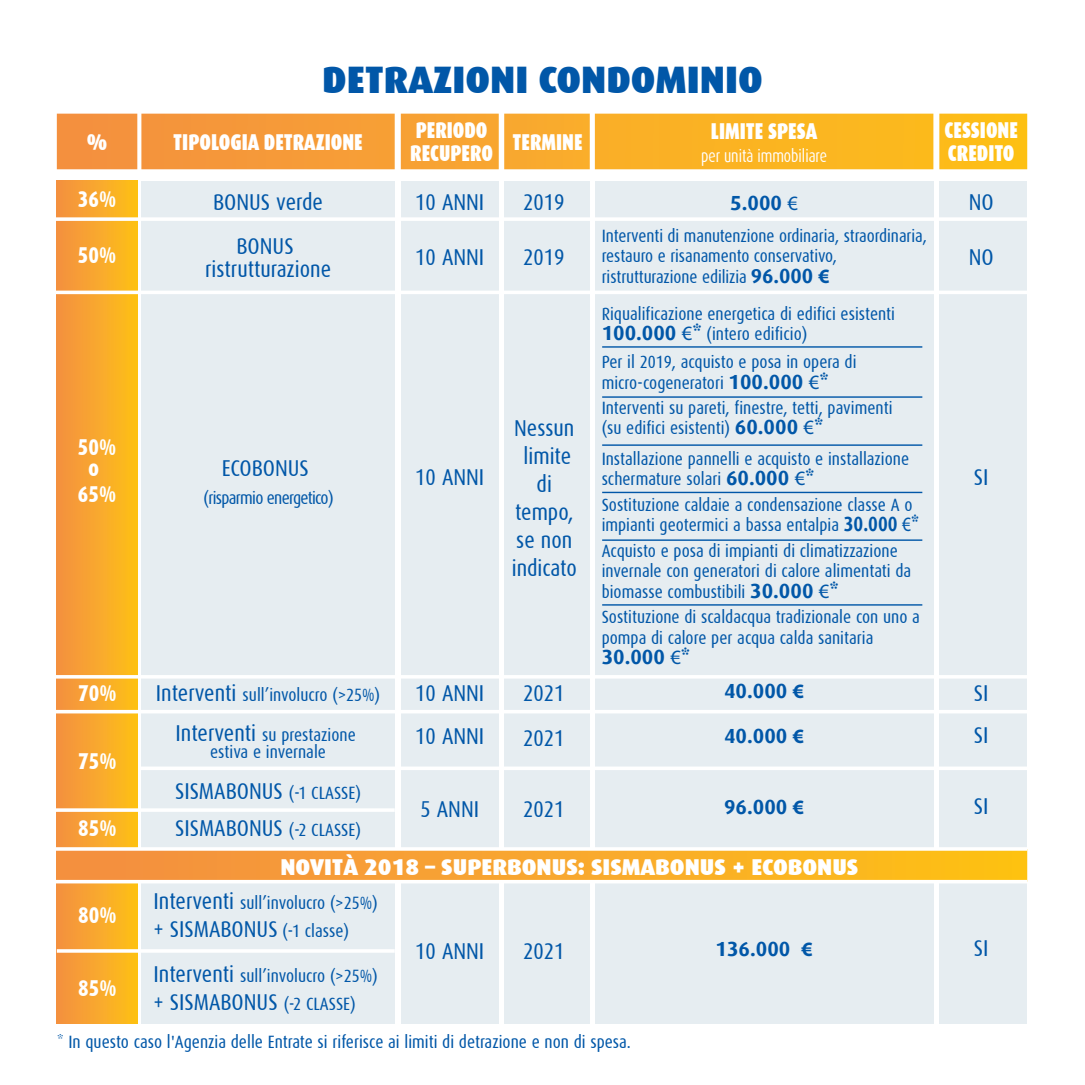
<style>
.page{position:relative;width:1085px;height:1085px;background:#fff}
.page>*{position:absolute;margin:0;border:0;box-sizing:border-box;transform-origin:0 0}
.t1{font:900 38.25px "Dax";color:#0157a8}
.t2{font:23px/28px "Dax Condensed";color:#0157a8}
.t3{font:900 23px/23px "Dax";color:#fff;scale:.78 1}
.t4{font:900 23px "Dax";color:#fff}
.t5{font:800 23px/20.5px "Dax Condensed";color:#fff;text-align:center}
.t6{font:700 20.5px "Dax";color:#0157a8}
.t7{font:17.75px/20.5px "Dax Condensed";color:#0157a8}
.t8{font:17.75px "Dax Condensed";letter-spacing:-.04em;color:#0157a8}
.t9{font:17.75px "Dax";color:#fff;scale:.78 1}
.s1{font-family:"Myriad Pro";font-weight:400}
.s2{font-family:"Dax";font-weight:700;font-size:20.5px}
.s3{font-family:"Myriad Pro";font-weight:700;font-size:20.5px}
.s4{font-size:23px}
.s5{font-size:17.75px}
.s6{font-family:"Myriad Pro";font-size:20.5px}
.s7{font-family:"Myriad Pro"}
</style>
<div class="page">
<div style="left:57px;top:114px;width:337px;height:55px;background:#f5973a"></div>
<div style="left:401px;top:114px;width:97px;height:55px;background:#f7a332"></div>
<div style="left:939px;top:114px;width:88px;height:55px;background:#fdbe16"></div>
<div style="left:57px;top:181px;width:80px;height:842px;background:linear-gradient(to right,#f49043,#fdc017)"></div>
<div style="left:141px;top:181px;width:253px;height:842px;background:#e6edf1"></div>
<div style="left:401px;top:181px;width:97px;height:842px;background:#e6edf1"></div>
<div style="left:939px;top:181px;width:88px;height:842px;background:#e6edf1"></div>
<div style="left:504px;top:181px;width:85px;height:842px;background:#e6edf1"></div>
<hr style="left:52px;top:808px;width:342px;height:3px;background:#fff">
<svg style="left:504px;top:114px;width:429px;height:55px;background:#fab326"></svg>
<div style="left:594px;top:181px;width:339px;height:842px;background:#e6edf1"></div>
<hr style="left:602px;top:346px;width:320px;height:1px;background:#0157a8">
<hr style="left:602px;top:396px;width:320px;height:1px;background:#0157a8">
<hr style="left:602px;top:444px;width:320px;height:2px;background:#0157a8">
<hr style="left:602px;top:491px;width:320px;height:2px;background:#0157a8">
<hr style="left:602px;top:539px;width:320px;height:1px;background:#0157a8">
<hr style="left:602px;top:604px;width:320px;height:1px;background:#0157a8">
<svg style="left:141px;top:766px;width:886px;height:4px;fill:#fff"></svg>
<hr style="left:57px;top:949px;width:337px;height:3px;background:#fff">
<svg style="left:57px;top:850px;width:970px;height:29px;background:#f8a931"></svg>
<hr style="left:52px;top:675px;width:975px;height:3px;background:#fff">
<svg style="left:56px;top:709px;width:971px;height:4px;fill:#fff"></svg>
<hr style="left:52px;top:847px;width:975px;height:3px;background:#fff">
<svg style="left:56px;top:879px;width:971px;height:4px;background:#fdeace"></svg>
<hr style="left:52px;top:217px;width:975px;height:4px;background:#fff">
<svg style="left:56px;top:290px;width:971px;height:4px;fill:#fff"></svg>
<h1 class="t1" style="left:322px;top:57px;width:442px">DETRAZIONI CONDOMINIO</h1>
<p class="t4" style="left:86px;top:128px;width:23px">%</p>
<p class="t3" style="left:173px;top:130px;width:244px">TIPOLOGIA DETRAZIONE</p>
<p class="t3" style="left:410px;top:119px;width:108px">PERIODO<br>RECUPERO</p>
<p class="t3" style="left:944px;top:119px;width:96px">CESSIONE<br>CREDITO</p>
<p class="t2" style="left:213px;top:189px;width:111px">BONUS verde</p>
<p class="t2" style="left:415px;top:189px;width:70px">10 ANNI</p>
<p class="t2" style="left:968px;top:189px;width:26px">NO</p>
<p class="t3" style="left:710px;top:120px;width:138px">LIMITE SPESA</p>
<p class="t9" style="left:701px;top:146px;width:163px">per unità immobiliare</p>
<p class="t6" style="left:730px;top:192px;width:69px">5.000 <span class="s1">€</span></p>
<p class="t7" style="left:601px;top:225px;width:326px">Interventi di manutenzione ordinaria, straordinaria, restauro e risanamento conservativo, ristrutturazione edilizia <span class="s2">96.000</span> <span class="s3">€</span></p>
<p class="t3" style="left:512px;top:130px;width:91px">TERMINE</p>
<p class="t5" style="left:78px;top:189px;width:40px">36%</p>
<p class="t2" style="left:523px;top:189px;width:43px">2019</p>
<p class="t2" style="left:523px;top:244px;width:43px">2019</p>
<p class="t2" style="left:205px;top:235px;width:127px;line-height:23px;text-align:center">BONUS ristrutturazione</p>
<p class="t5" style="left:78px;top:245px;width:40px">50%</p>
<p class="t2" style="left:415px;top:244px;width:70px">10 ANNI</p>
<p class="t2" style="left:968px;top:244px;width:26px">NO</p>
<p class="t5" style="left:78px;top:437px;width:40px">50% o</p>
<p class="t5" style="left:78px;top:484px;width:40px">65%</p>
<p class="t5" style="left:78px;top:682px;width:40px">70%</p>
<p class="t5" style="left:78px;top:751px;width:40px">75%</p>
<p class="t5" style="left:78px;top:817px;width:40px">85%</p>
<p class="t2" style="left:222px;top:454px;width:88px">ECOBONUS</p>
<p class="t8" style="left:203px;top:488px;width:131px">(risparmio energetico)</p>
<p class="t7" style="left:156px;top:684px;width:226px"><span class="s4">Interventi</span> sull’involucro (&gt;25%)</p>
<p class="t7" style="left:175px;top:725px;width:182px;line-height:17.8px;text-align:center"><span class="s4">Interventi</span> su prestazione estiva e invernale</p>
<p class="t2" style="left:175px;top:773px;width:187px;line-height:36.8px">SISMABONUS <span class="s5">(-1 CLASSE)<br></span>SISMABONUS <span class="s5">(-2 CLASSE)</span></p>
<p class="t2" style="left:415px;top:463px;width:70px">10 ANNI</p>
<p class="t2" style="left:415px;top:671px;width:70px;line-height:43.8px">10 ANNI<br>10 ANNI</p>
<p class="t2" style="left:420px;top:795px;width:60px">5 ANNI</p>
<p class="t2" style="left:511px;top:414px;width:67px;text-align:center">Nessun limite di tempo, se non indicato</p>
<p class="t2" style="left:523px;top:670px;width:43px;line-height:45.5px">2021<br>2021</p>
<p class="t2" style="left:523px;top:795px;width:43px">2021</p>
<p class="t7" style="left:601px;top:303px;width:295px">Riqualificazione energetica di edifici esistenti<br><span class="s2">100.000</span> <span class="s6">€</span><span class="s2">*</span> (intero edificio)</p>
<p class="t7" style="left:601px;top:352px;width:256px">Per il 2019, acquisto e posa in opera di micro-cogeneratori <span class="s2">100.000</span> <span class="s6">€</span><span class="s2">*</span></p>
<p class="t7" style="left:601px;top:398px;width:292px">Interventi su pareti, finestre, tetti, pavimenti (su edifici esistenti) <span class="s2">60.000</span> <span class="s6">€</span><span class="s2">*</span></p>
<p class="t7" style="left:601px;top:449px;width:309px">Installazione pannelli e acquisto e installazione schermature solari <span class="s2">60.000</span> <span class="s6">€</span><span class="s2">*</span></p>
<p class="t7" style="left:601px;top:494px;width:319px">Sostituzione caldaie a condensazione classe A o impianti geotermici a bassa entalpia <span class="s2">30.000</span> <span class="s6">€</span><span class="s2">*</span></p>
<p class="t7" style="left:601px;top:540px;width:311px">Acquisto e posa di impianti di climatizzazione invernale con generatori di calore alimentati da biomasse combustibili <span class="s2">30.000</span> <span class="s6">€</span><span class="s2">*</span></p>
<p class="t7" style="left:601px;top:607px;width:320px">Sostituzione di scaldacqua tradizionale con uno a pompa di calore per acqua calda sanitaria</p>
<p class="t6" style="left:601px;top:645px;width:90px">30.000 <span class="s1">€</span>*</p>
<p class="t6" style="left:724px;top:678px;width:82px">40.000 <span class="s7">€</span></p>
<p class="t6" style="left:724px;top:724px;width:82px">40.000 <span class="s7">€</span></p>
<p class="t6" style="left:724px;top:795px;width:82px">96.000 <span class="s7">€</span></p>
<p class="t4" style="left:280px;top:853px;width:579px">NOVITÀ 2018 – SUPERBONUS: SISMABONUS + ECOBONUS</p>
<p class="t2" style="left:973px;top:463px;width:16px">SI</p>
<p class="t2" style="left:973px;top:671px;width:16px;line-height:42.5px">SI<br>SI</p>
<p class="t2" style="left:973px;top:792px;width:16px">SI</p>
<p class="t7" style="left:153px;top:892px;width:226px"><span class="s4">Interventi</span> sull’involucro (&gt;25%)</p>
<p class="t2" style="left:153px;top:915px;width:197px">+ SISMABONUS <span class="s5">(-1 classe)</span></p>
<p class="t7" style="left:153px;top:965px;width:226px"><span class="s4">Interventi</span> sull’involucro (&gt;25%)</p>
<p class="t2" style="left:153px;top:987px;width:204px">+ SISMABONUS <span class="s5">(-2 CLASSE)</span></p>
<p class="t7" style="left:57px;top:1031px;width:575px">* In questo caso l'Agenzia delle Entrate si riferisce ai limiti di detrazione e non di spesa.</p>
<p class="t5" style="left:78px;top:904px;width:40px">80%</p>
<p class="t2" style="left:415px;top:937px;width:70px">10 ANNI</p>
<p class="t2" style="left:523px;top:937px;width:43px">2021</p>
<p class="t6" style="left:715px;top:937px;width:99px">136.000 <span class="s7">€</span></p>
<p class="t2" style="left:973px;top:934px;width:16px">SI</p>
<p class="t5" style="left:78px;top:977px;width:40px">85%</p>
</div>
